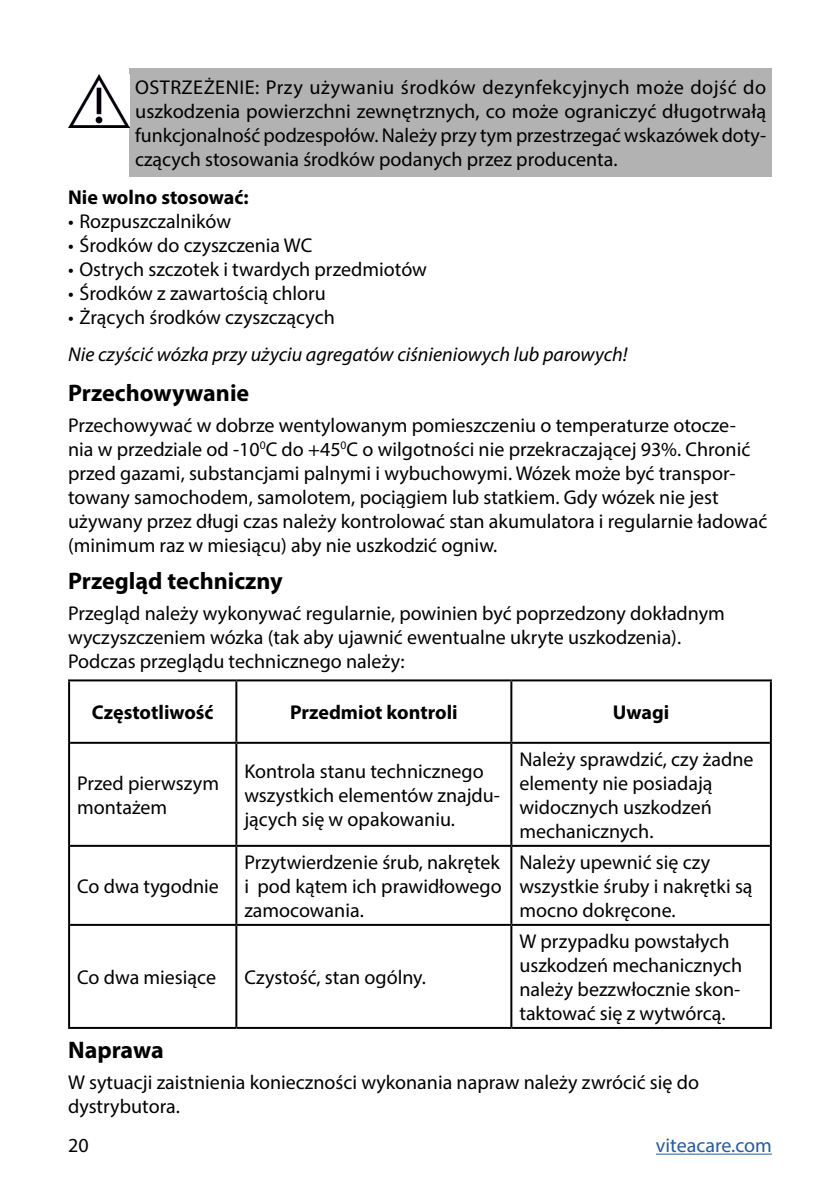
<style>
.page{position:relative;width:840px;height:1191px;background:#fff}
.page>*{position:absolute;margin:0;border:0;box-sizing:border-box;transform-origin:0 0}
.t1{font:700 24px "Myriad Pro";color:#000}
.t2{font:20px/24px "Myriad Pro";color:#000}
.t3{font:italic 20px "Myriad Pro";color:#000}
.t4{font:700 20px "Myriad Pro";color:#000}
.t5{font:20px "Myriad Pro";color:#275b9b}
</style>
<div class="page">
<hr style="left:655px;top:1153px;width:116px;height:1px;background:#275b9b">
<hr style="left:68px;top:679px;width:168px;height:2px;background:#000">
<hr style="left:68px;top:681px;width:2px;height:62px;background:#000">
<hr style="left:236px;top:679px;width:275px;height:2px;background:#000">
<hr style="left:511px;top:679px;width:260px;height:2px;background:#000">
<hr style="left:769px;top:681px;width:2px;height:62px;background:#000">
<hr style="left:68px;top:743px;width:2px;height:103px;background:#000">
<hr style="left:769px;top:743px;width:2px;height:103px;background:#000">
<hr style="left:68px;top:846px;width:2px;height:79px;background:#000">
<hr style="left:769px;top:846px;width:2px;height:79px;background:#000">
<hr style="left:68px;top:925px;width:2px;height:102px;background:#000">
<hr style="left:769px;top:925px;width:2px;height:102px;background:#000">
<hr style="left:68px;top:1027px;width:168px;height:2px;background:#000">
<hr style="left:236px;top:1027px;width:275px;height:2px;background:#000">
<hr style="left:511px;top:1027px;width:260px;height:2px;background:#000">
<hr style="left:235px;top:681px;width:2px;height:61px;background:#000">
<hr style="left:510px;top:681px;width:2px;height:61px;background:#000">
<hr style="left:70px;top:742px;width:166px;height:2px;background:#000">
<hr style="left:236px;top:742px;width:275px;height:2px;background:#000">
<hr style="left:235px;top:744px;width:2px;height:101px;background:#000">
<hr style="left:511px;top:742px;width:258px;height:2px;background:#000">
<hr style="left:510px;top:744px;width:2px;height:101px;background:#000">
<hr style="left:70px;top:845px;width:166px;height:2px;background:#000">
<hr style="left:236px;top:845px;width:275px;height:2px;background:#000">
<hr style="left:235px;top:847px;width:2px;height:77px;background:#000">
<hr style="left:511px;top:845px;width:258px;height:2px;background:#000">
<hr style="left:510px;top:847px;width:2px;height:77px;background:#000">
<hr style="left:70px;top:924px;width:166px;height:2px;background:#000">
<hr style="left:236px;top:924px;width:275px;height:2px;background:#000">
<hr style="left:235px;top:926px;width:2px;height:101px;background:#000">
<hr style="left:511px;top:924px;width:258px;height:2px;background:#000">
<hr style="left:510px;top:926px;width:2px;height:101px;background:#000">
<div style="left:129px;top:68px;width:642px;height:109px;background:#b3b2b2"></div>
<img style="left:68px;top:75px;width:61px;height:53px">
<p class="t2" style="left:135px;top:75px;width:632px;text-align:justify">OSTRZEŻENIE: Przy używaniu środków dezynfekcyjnych może dojść do uszkodzenia powierzchni zewnętrznych, co może ograniczyć długotrwałą funkcjonalność podzespołów. Należy przy tym przestrzegać wskazówek doty&shy;czących stosowania środków podanych przez producenta.</p>
<p class="t4" style="left:68px;top:184px;width:182px">Nie wolno stosować:</p>
<p class="t2" style="left:68px;top:209px;width:164px">• Rozpuszczalników</p>
<p class="t2" style="left:68px;top:233px;width:245px">• Środków do czyszczenia WC</p>
<p class="t2" style="left:68px;top:257px;width:360px">• Ostrych szczotek i twardych przedmiotów</p>
<p class="t2" style="left:68px;top:281px;width:259px">• Środków z zawartością chloru</p>
<p class="t2" style="left:68px;top:305px;width:268px">• Żrących środków czyszczących</p>
<p class="t3" style="left:68px;top:342px;width:560px">Nie czyścić wózka przy użyciu agregatów ciśnieniowych lub parowych!</p>
<p class="t1" style="left:68px;top:377px;width:183px">Przechowywanie</p>
<p class="t2" style="left:68px;top:412px;width:700px">Przechowywać w dobrze wentylowanym pomieszczeniu o temperaturze otocze-<br>nia w przedziale od -10<sup>0</sup>C do +45<sup>0</sup>C o wilgotności nie przekraczającej 93%. Chronić przed gazami, substancjami palnymi i wybuchowymi. Wózek może być transpor&shy;towany samochodem, samolotem, pociągiem lub statkiem. Gdy wózek nie jest używany przez długi czas należy kontrolować stan akumulatora i regularnie ładować (minimum raz w miesiącu) aby nie uszkodzić ogniw.</p>
<p class="t1" style="left:68px;top:565px;width:216px">Przegląd techniczny</p>
<p class="t2" style="left:68px;top:600px;width:658px">Przegląd należy wykonywać regularnie, powinien być poprzedzony dokładnym wyczyszczeniem wózka (tak aby ujawnić ewentualne ukryte uszkodzenia).<br>Podczas przeglądu technicznego należy:</p>
<p class="t4" style="left:92px;top:699px;width:123px">Częstotliwość</p>
<p class="t4" style="left:290px;top:699px;width:169px">Przedmiot kontroli</p>
<p class="t4" style="left:612px;top:699px;width:58px">Uwagi</p>
<p class="t2" style="left:77px;top:771px;width:143px">Przed pierwszym montażem</p>
<p class="t2" style="left:77px;top:874px;width:143px">Co dwa tygodnie</p>
<p class="t2" style="left:244px;top:759px;width:257px">Kontrola stanu technicznego wszystkich elementów znajdu&shy;jących się w opakowaniu.</p>
<p class="t2" style="left:519px;top:747px;width:235px">Należy sprawdzić, czy żadne elementy nie posiadają widocznych uszkodzeń mechanicznych.</p>
<p class="t2" style="left:244px;top:850px;width:259px;text-align:justify">Przytwierdzenie śrub, nakrętek i pod kątem ich prawidłowego zamocowania.</p>
<p class="t2" style="left:519px;top:850px;width:234px">Należy upewnić się czy wszystkie śruby i nakrętki są mocno dokręcone.</p>
<p class="t2" style="left:77px;top:965px;width:140px">Co dwa miesiące</p>
<p class="t2" style="left:244px;top:965px;width:183px">Czystość, stan ogólny.</p>
<p class="t1" style="left:68px;top:1034px;width:97px">Naprawa</p>
<p class="t2" style="left:519px;top:929px;width:224px">W przypadku powstałych uszkodzeń mechanicznych należy bezzwłocznie skon&shy;taktować się z wytwórcą.</p>
<p class="t2" style="left:68px;top:1070px;width:632px">W sytuacji zaistnienia konieczności wykonania napraw należy zwrócić się do dystrybutora.</p>
<p class="t2" style="left:68px;top:1133px;width:22px">20</p>
<p class="t5" style="left:655px;top:1133px;width:117px">viteacare.com</p>
</div>
